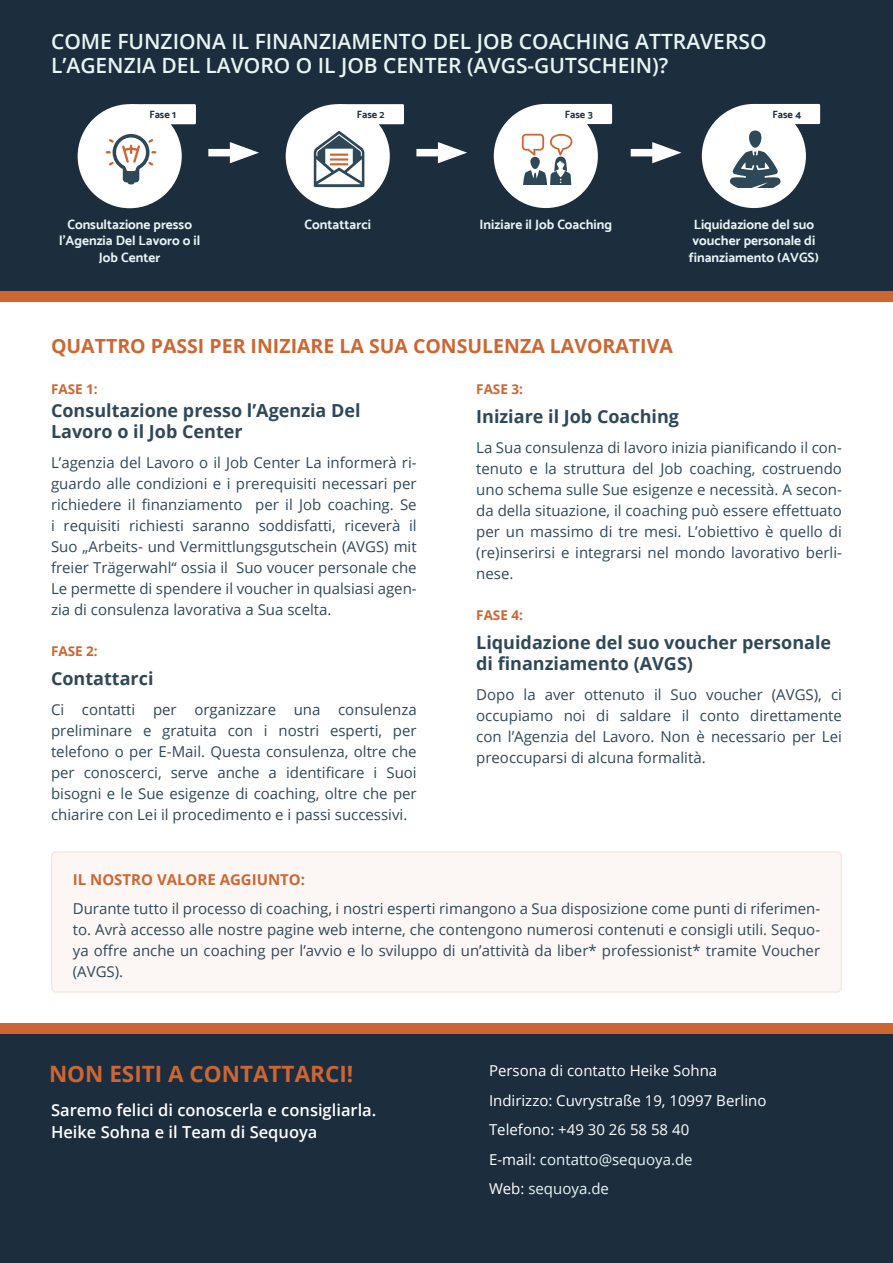
<style>
.page{position:relative;width:893px;height:1263px;background:#fff}
.page>*{position:absolute;margin:0;border:0;box-sizing:border-box;transform-origin:0 0}
.t1{font:700 22.5px "Open Sans";color:#c63}
.t2{font:600 21px/24px "Open Sans";color:#e8f5f3}
.t3{font:700 19.5px "Open Sans";color:#c63}
.t4{font:700 18px/21px "Open Sans";color:#2f4858}
.t5{font:600 16.5px/22.2px "Open Sans";color:#fff}
.t6{font:15px/21px "Open Sans";color:#2f4858;text-align:justify}
.t7{font:15px/29.5px "Open Sans";color:#fff}
.t8{font:700 15px "Open Sans";color:#c63}
.t9{font:700 13.5px/16.5px "Catamaran";color:#e8f5f3;text-align:center}
.t10{font:700 13.5px "Open Sans";color:#c63}
.t11{font:700 10.5px "Catamaran";color:#1c2d3e}
.s1{color:#e8f5f3}
</style>
<div class="page">
<div style="left:0;top:1034px;width:893px;height:229px;background:#1c2d3e"></div>
<div style="left:0;top:1023px;width:893px;height:11px;background:#c63"></div>
<div style="left:0;top:0;width:893px;height:291px;background:#1c2d3e"></div>
<div style="left:0;top:291px;width:893px;height:11px;background:#c63"></div>
<div style="left:78px;top:104px;width:104px;height:104px;background:#fff;border-radius:50%"></div>
<div style="left:130px;top:104px;width:66px;height:20px;background:#fff"></div>
<svg style="left:106px;top:134px;width:50px;height:50px"></svg>
<div style="left:286px;top:104px;width:104px;height:104px;background:#fff;border-radius:50%"></div>
<div style="left:338px;top:104px;width:66px;height:20px;background:#fff"></div>
<svg style="left:314px;top:131px;width:50px;height:56px"></svg>
<div style="left:494px;top:104px;width:104px;height:104px;background:#fff;border-radius:50%"></div>
<div style="left:546px;top:104px;width:66px;height:20px;background:#fff"></div>
<svg style="left:522px;top:134px;width:51px;height:50px"></svg>
<div style="left:702px;top:104px;width:104px;height:104px;background:#fff;border-radius:50%"></div>
<div style="left:754px;top:104px;width:66px;height:20px;background:#fff"></div>
<svg style="left:730px;top:131px;width:51px;height:56px"></svg>
<div style="left:208px;top:149px;width:34px;height:7px;background:#fff"></div>
<svg style="left:230px;top:142px;width:29px;height:21px"></svg>
<div style="left:416px;top:149px;width:34px;height:7px;background:#fff"></div>
<svg style="left:438px;top:142px;width:29px;height:21px"></svg>
<div style="left:631px;top:149px;width:33px;height:7px;background:#fff"></div>
<svg style="left:652px;top:142px;width:29px;height:21px"></svg>
<div style="left:52px;top:852px;width:789px;height:140px;background:#fcf7f5;border-radius:4px"></div>
<div style="left:51px;top:851px;width:791px;height:142px;border:2px solid #f9e8e1;border-radius:4px"></div>
<h2 class="t2" style="left:51px;top:29px;width:717px">COME FUNZIONA IL FINANZIAMENTO DEL JOB COACHING ATTRAVERSO<br>L’AGENZIA DEL LAVORO O IL JOB CENTER (AVGS-GUTSCHEIN)?</h2>
<p class="t11" style="left:149px;top:108px;width:28px">Fase 1</p>
<p class="t11" style="left:565px;top:108px;width:29px">Fase 3</p>
<p class="t11" style="left:357px;top:108px;width:29px">Fase 2</p>
<p class="t11" style="left:772px;top:108px;width:30px">Fase 4</p>
<p class="t9" style="left:59px;top:216px;width:143px">Consultazione presso l’Agenzia Del Lavoro o il<br>Job Center</p>
<p class="t9" style="left:304px;top:216px;width:68px">Contattarci</p>
<p class="t9" style="left:479px;top:216px;width:134px">Iniziare il Job Coaching</p>
<p class="t9" style="left:689px;top:216px;width:132px">Liquidazione del suo voucher personale di finanziamento (AVGS)</p>
<h3 class="t3" style="left:51px;top:332px;width:623px">QUATTRO PASSI PER INIZIARE LA SUA CONSULENZA LAVORATIVA</h3>
<p class="t10" style="left:476px;top:379px;width:48px">FASE 3:</p>
<p class="t4" style="left:476px;top:406px;width:204px">Iniziare il Job Coaching</p>
<p class="t6" style="left:476px;top:436px;width:367px">La Sua consulenza di lavoro inizia pianificando il con&shy;tenuto e la struttura del Job coaching, costruendo uno schema sulle Sue esigenze e necessità. A secon&shy;da della situazione, il coaching può essere effettuato per un massimo di tre mesi. L’obiettivo è quello di (re)inserirsi e integrarsi nel mondo lavorativo berli&shy;nese.</p>
<p class="t10" style="left:476px;top:605px;width:48px">FASE 4:</p>
<p class="t4" style="left:476px;top:632px;width:356px">Liquidazione del suo voucher personale di finanziamento (AVGS)</p>
<p class="t6" style="left:476px;top:683px;width:367px">Dopo la aver ottenuto il Suo voucher (AVGS), ci occupiamo noi di saldare il conto direttamente con l’Agenzia del Lavoro. Non è necessario per Lei preoccuparsi di alcuna formalità.</p>
<p class="t10" style="left:51px;top:379px;width:48px">FASE 1:</p>
<p class="t4" style="left:51px;top:400px;width:311px">Consultazione presso l’Agenzia Del<br>Lavoro o il Job Center</p>
<p class="t6" style="left:51px;top:451px;width:367px">L’agenzia del Lavoro o il Job Center La informerà ri&shy;guardo alle condizioni e i prerequisiti necessari per richiedere il finanziamento per il Job coaching. Se i requisiti richiesti saranno soddisfatti, riceverà il Suo „Arbeits- und Vermittlungsgutschein (AVGS) mit freier Trägerwahl“ ossia il Suo voucer personale che Le permette di spendere il voucher in qualsiasi agen&shy;zia di consulenza lavorativa a Sua scelta.</p>
<p class="t10" style="left:51px;top:641px;width:48px">FASE 2:</p>
<p class="t4" style="left:51px;top:668px;width:104px">Contattarci</p>
<p class="t6" style="left:51px;top:698px;width:367px">Ci contatti per organizzare una consulenza preliminare e gratuita con i nostri esperti, per telefono o per E-Mail. Questa consulenza, oltre che per conoscerci, serve anche a identificare i Suoi bisogni e le Sue esigenze di coaching, oltre che per chiarire con Lei il procedimento e i passi successivi.</p>
<p class="t8" style="left:73px;top:868px;width:234px">IL NOSTRO VALORE AGGIUNTO:</p>
<p class="t6" style="left:73px;top:898px;width:749px">Durante tutto il processo di coaching, i nostri esperti rimangono a Sua disposizione come punti di riferimen&shy;to. Avrà accesso alle nostre pagine web interne, che contengono numerosi contenuti e consigli utili. Sequo&shy;ya offre anche un coaching per l’avvio e lo sviluppo di un’attività da liber* professionist* tramite Voucher (AVGS).</p>
<h1 class="t1" style="left:49px;top:1058px;width:306px">NON ESITI A CONTATTARCI!</h1>
<p class="t7" style="left:489px;top:1055px;width:279px">Persona di contatto Heike Sohna<br>Indirizzo: Cuvrystraße 19, 10997 Berlino<br>Telefono: +49 30 26 58 58 40<br>E-mail: <span class="s1">contatto@sequoya.de<br></span>Web: <span class="s1">sequoya.de</span></p>
<p class="t5" style="left:51px;top:1098px;width:327px">Saremo felici di conoscerla e consigliarla.<br>Heike Sohna e il Team di Sequoya</p>
</div>
